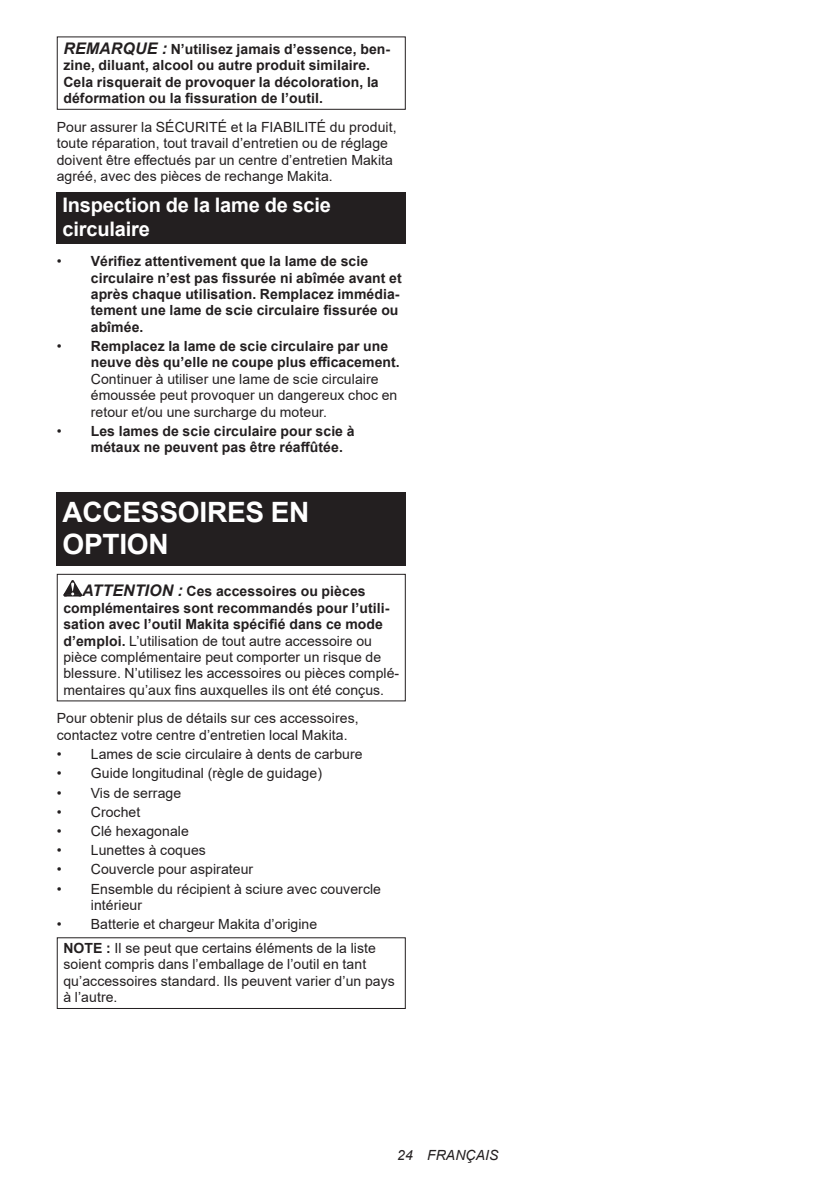
<style>
.page{position:relative;width:840px;height:1191px;background:#fff}
.page>*{position:absolute;margin:0;border:0;box-sizing:border-box;transform-origin:0 0}
.t1{font:700 28px/32.8px "Arial";letter-spacing:-.01em;color:#fff}
.t2{font:700 20px/23.4px "Arial";letter-spacing:-.01em;color:#fff}
.t3{font:14px/16.4px "Arial";letter-spacing:.005em;color:#231f20}
.t4{font:700 14px/16.4px "Arial";letter-spacing:.005em;color:#231f20}
.t5{font:italic 14px "Arial";letter-spacing:.005em;color:#231f20}
.s1{font-style:italic;font-size:16px}
.s2{font-weight:400}
.s3{font-weight:700;font-style:italic;font-size:16px}
.s4{font-weight:700}
</style>
<div class="page">
<div style="left:57px;top:36px;width:348px;height:74px;border:1px solid #231f20"></div>
<div style="left:57px;top:192px;width:348px;height:52px;background:#231f20"></div>
<div style="left:57px;top:492px;width:348px;height:74px;background:#231f20"></div>
<svg style="left:63px;top:580px;width:19px;height:16px"></svg>
<div style="left:57px;top:574px;width:348px;height:127px;border:1px solid #231f20"></div>
<div style="left:57px;top:937px;width:348px;height:72px;border:1px solid #231f20"></div>
<p class="t4" style="left:63px;top:42px;width:328px"><span class="s1">REMARQUE :</span> N’utilisez jamais d’essence, ben&shy;zine, diluant, alcool ou autre produit similaire.<br>Cela risquerait de provoquer la décoloration, la déformation ou la fissuration de l’outil.</p>
<p class="t3" style="left:57px;top:120px;width:341px">Pour assurer la SÉCURITÉ et la FIABILITÉ du produit, toute réparation, tout travail d’entretien ou de réglage doivent être effectués par un centre d’entretien Makita agréé, avec des pièces de rechange Makita.</p>
<h2 class="t2" style="left:62px;top:195px;width:270px">Inspection de la lame de scie circulaire</h2>
<p class="t4" style="left:91px;top:253px;width:312px;text-indent:-34px"><span class="s2">•</span> Vérifiez attentivement que la lame de scie circulaire n’est pas fissurée ni abîmée avant et après chaque utilisation. Remplacez immédia&shy;tement une lame de scie circulaire fissurée ou abîmée.</p>
<p class="t4" style="left:91px;top:339px;width:310px;text-indent:-34px"><span class="s2">•</span> Remplacez la lame de scie circulaire par une neuve dès qu’elle ne coupe plus efficacement.</p>
<p class="t3" style="left:91px;top:372px;width:308px">Continuer à utiliser une lame de scie circulaire émoussée peut provoquer un dangereux choc en retour et/ou une surcharge du moteur.</p>
<p class="t4" style="left:91px;top:424px;width:265px;text-indent:-34px"><span class="s2">•</span> Les lames de scie circulaire pour scie à métaux ne peuvent pas être réaffûtée.</p>
<h1 class="t1" style="left:62px;top:498px;width:248px">ACCESSOIRES EN<br>OPTION</h1>
<p class="t3" style="left:63px;top:584px;width:337px;text-indent:19px"><span class="s3">ATTENTION :</span> <span class="s4">Ces accessoires ou pièces complémentaires sont recommandés pour l’utili&shy;sation avec l’outil Makita spécifié dans ce mode d’emploi.</span> L’utilisation de tout autre accessoire ou pièce complémentaire peut comporter un risque de blessure. N’utilisez les accessoires ou pièces complé&shy;mentaires qu’aux fins auxquelles ils ont été conçus.</p>
<p class="t3" style="left:57px;top:711px;width:303px">Pour obtenir plus de détails sur ces accessoires, contactez votre centre d’entretien local Makita.</p>
<p class="t3" style="left:57px;top:747px;width:307px">• Lames de scie circulaire à dents de carbure</p>
<p class="t3" style="left:57px;top:766px;width:267px">• Guide longitudinal (règle de guidage)</p>
<p class="t3" style="left:57px;top:785px;width:126px">• Vis de serrage</p>
<p class="t3" style="left:57px;top:804px;width:85px">• Crochet</p>
<p class="t3" style="left:57px;top:824px;width:133px">• Clé hexagonale</p>
<p class="t3" style="left:57px;top:843px;width:150px">• Lunettes à coques</p>
<p class="t3" style="left:57px;top:862px;width:198px">• Couvercle pour aspirateur</p>
<p class="t3" style="left:91px;top:881px;width:291px;text-indent:-34px">• Ensemble du récipient à sciure avec couvercle intérieur</p>
<p class="t3" style="left:63px;top:913px;width:314px;line-height:23.8px;text-indent:-7px">• Batterie et chargeur Makita d’origine<br><span class="s4">NOTE :</span> Il se peut que certains éléments de la liste</p>
<p class="t3" style="left:63px;top:957px;width:333px">soient compris dans l’emballage de l’outil en tant qu’accessoires standard. Ils peuvent varier d’un pays à l’autre.</p>
<p class="t5" style="left:397px;top:1150px;width:103px">24 FRANÇAIS</p>
</div>
